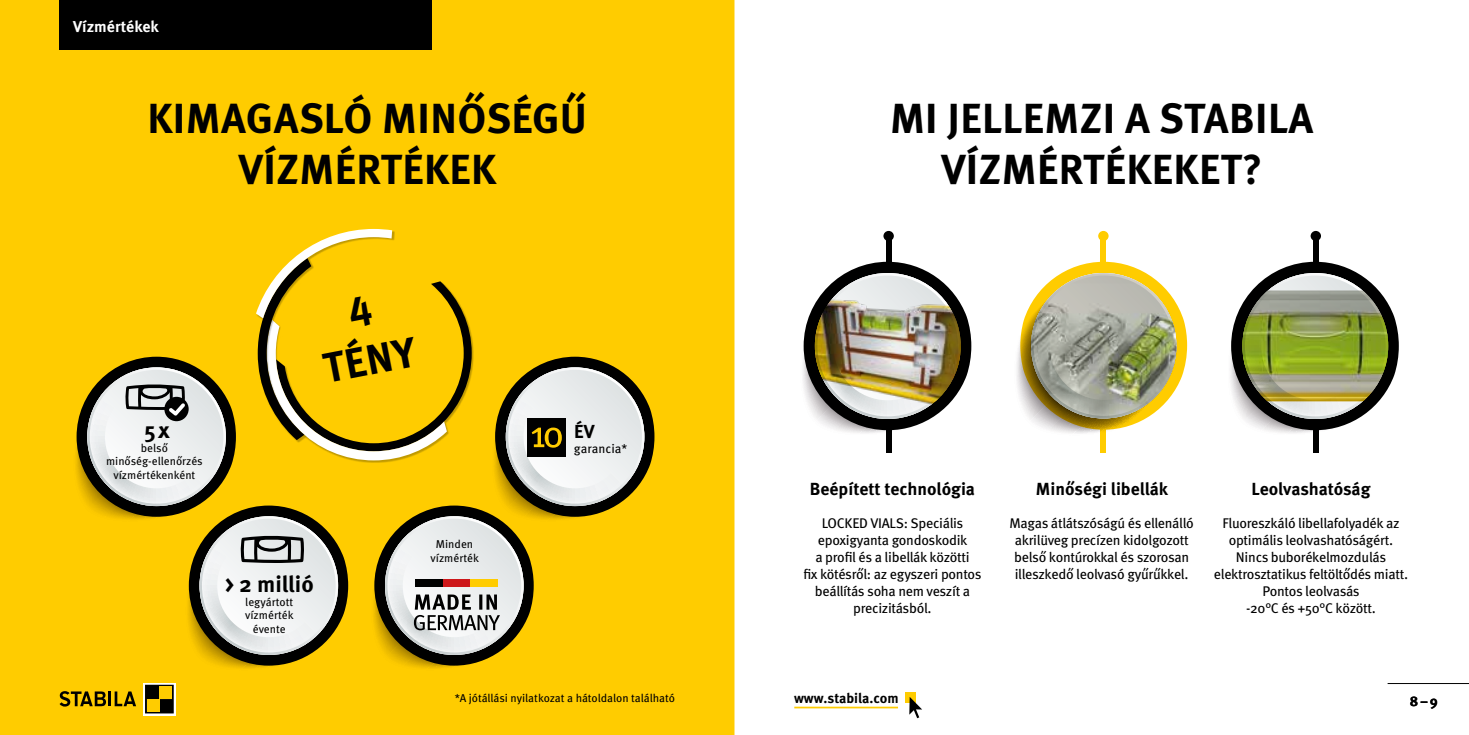
<style>
.page{position:relative;width:1469px;height:735px;background:#fff}
.page>*{position:absolute;margin:0;border:0;box-sizing:border-box;transform-origin:0 0}
.t1{font:700 42px/50.4px "Meta Pro";letter-spacing:.01em;color:#000;text-align:center}
.t2{font:700 22.75px "Meta Pro";color:#000}
.t3{font:700 18.72px "Meta Pro";color:#000}
.t4{font:700 17.5px "Meta Pro";color:#000}
.t5{font:700 15.75px "Meta Pro";color:#fff}
.t6{font:14px/16.8px "Meta Pro";letter-spacing:-.025em;color:#000;text-align:center}
.t7{font:700 14px "Meta Pro";letter-spacing:-.005em;color:#000}
.t8{font:12.6px "Meta Pro";color:#000}
.t9{font:11.38px/13.7px "Meta Pro";color:#000;text-align:center}
</style>
<div class="page">
<hr style="left:1387px;top:682px;width:81px;height:1px;background:#000">
<div style="left:905px;top:691px;width:10px;height:11px;background:#fc0"></div>
<svg style="left:909px;top:696px;width:13px;height:21px"></svg>
<hr style="left:794px;top:706px;width:104px;height:2px;background:#fc0">
<div style="left:0;top:0;width:734px;height:734px;background:#fc0"></div>
<div style="left:886px;top:237px;width:5px;height:215px;background:#000"></div>
<div style="left:883px;top:231px;width:10px;height:10px;background:#000;border-radius:50%"></div>
<div style="left:1100px;top:237px;width:6px;height:215px;background:#fc0"></div>
<div style="left:1098px;top:231px;width:10px;height:10px;background:#fc0;border-radius:50%"></div>
<div style="left:1313px;top:237px;width:5px;height:215px;background:#000"></div>
<div style="left:1310px;top:231px;width:10px;height:10px;background:#000;border-radius:50%"></div>
<svg style="left:803px;top:261px;width:168px;height:177px"></svg>
<svg style="left:1017px;top:261px;width:170px;height:173px"></svg>
<svg style="left:1230px;top:261px;width:168px;height:177px"></svg>
<img style="left:813px;top:293px;width:149px;height:117px">
<img style="left:1030px;top:273px;width:146px;height:145px;border-radius:73px">
<img style="left:1241px;top:290px;width:149px;height:111px">
<div style="left:60px;top:0;width:372px;height:50px;background:#000"></div>
<hr style="left:108px;top:691px;width:3px;height:14px;background:#000">
<svg style="left:115px;top:691px;width:21px;height:14px"></svg>
<svg style="left:60px;top:690px;width:46px;height:16px"></svg>
<svg style="left:143px;top:682px;width:33px;height:33px"></svg>
<svg style="left:145px;top:684px;width:29px;height:29px"></svg>
<div style="left:159px;top:686px;width:13px;height:12px;background:#fc0"></div>
<div style="left:147px;top:698px;width:12px;height:13px;background:#fc0"></div>
<svg style="left:70px;top:229px;width:584px;height:443px;background:#ddbc37"></svg>
<p class="t5" style="left:73px;top:14px;width:87px">Vízmértékek</p>
<h1 class="t1" style="left:147px;top:91px;width:441px">KIMAGASLÓ MINŐSÉGŰ<br>VÍZMÉRTÉKEK</h1>
<h1 class="t1" style="left:890px;top:91px;width:425px">MI JELLEMZI A STABILA<br>VÍZMÉRTÉKEKET?</h1>
<h2 class="t2" style="left:144px;top:412px;width:27px">5x</h2>
<p class="t9" style="left:106px;top:440px;width:98px">belső minőség-ellenőrzés vízmértékenként</p>
<h1 class="t1" style="left:309px;top:291px;width:94px;rotate:-11deg">4<br>TÉNY</h1>
<h3 class="t3" style="left:574px;top:416px;width:22px">ÉV</h3>
<p class="t8" style="left:574px;top:439px;width:55px">garancia*</p>
<h2 class="t2" style="left:225px;top:566px;width:91px">&gt; 2 millió</h2>
<p class="t9" style="left:245px;top:593px;width:50px">legyártott vízmérték évente</p>
<p class="t9" style="left:430px;top:536px;width:50px">Minden vízmérték</p>
<p class="t9" style="left:455px;top:690px;width:222px">*A jótállási nyilatkozat a hátoldalon található</p>
<p class="t4" style="left:810px;top:475px;width:167px">Beépített technológia</p>
<p class="t6" style="left:803px;top:514px;width:180px">LOCKED VIALS: Speciális epoxigyanta gondoskodik<br>a profil és a libellák közötti<br>fix kötésről: az egyszeri pontos beállítás soha nem veszít a precizitásból.</p>
<p class="t4" style="left:1036px;top:475px;width:133px">Minőségi libellák</p>
<p class="t6" style="left:1009px;top:514px;width:186px">Magas átlátszóságú és ellenálló akrilüveg precízen kidolgozott belső kontúrokkal és szorosan illeszkedő leolvasó gyűrűkkel.</p>
<p class="t4" style="left:1251px;top:475px;width:121px">Leolvashatóság</p>
<p class="t6" style="left:1213px;top:514px;width:196px">Fluoreszkáló libellafolyadék az optimális leolvashatóságért.<br>Nincs buborékelmozdulás elektrosztatikus feltöltődés miatt.<br>Pontos leolvasás<br>-20°C és +50°C között.</p>
<p class="t7" style="left:794px;top:686px;width:106px">www.stabila.com</p>
<p class="t7" style="left:1409px;top:689px;width:30px">8–9</p>
</div>
